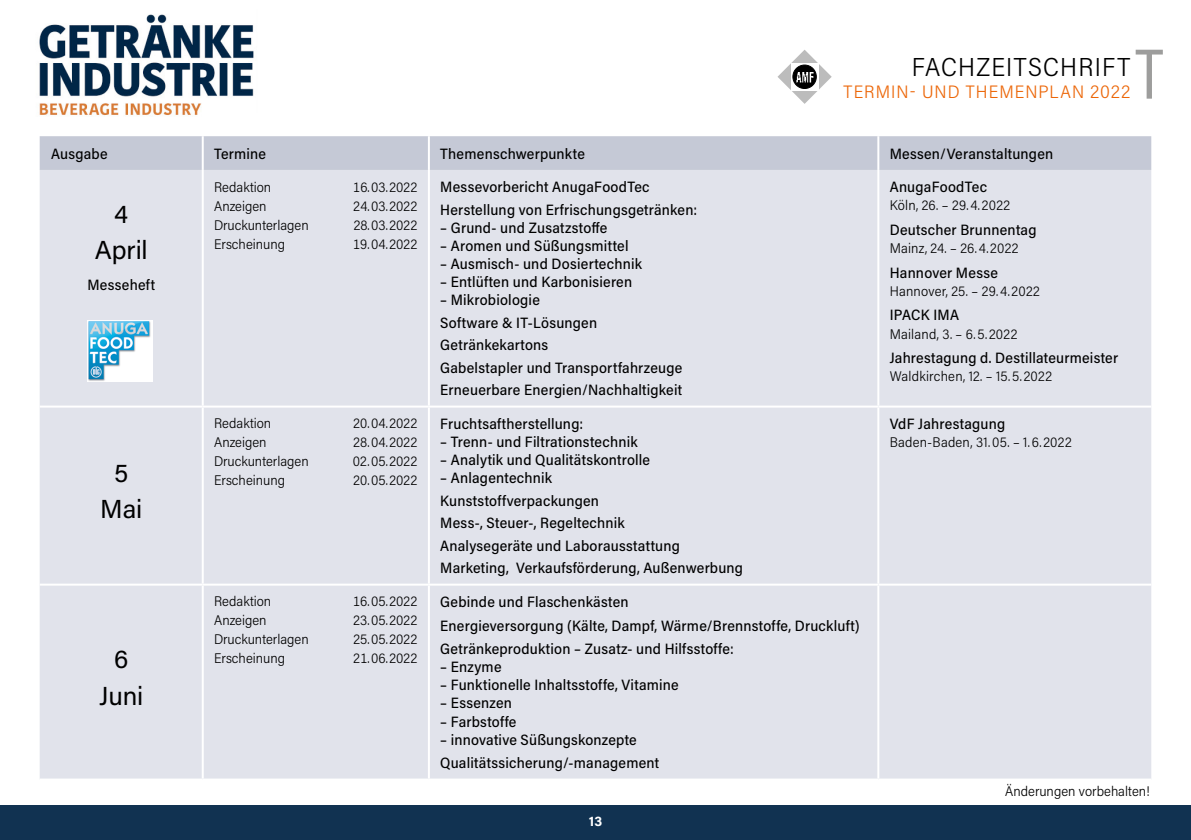
<style>
.page{position:relative;width:1191px;height:840px;background:#fff}
.page>*{position:absolute;margin:0;border:0;box-sizing:border-box;transform-origin:0 0}
.Zahlen{font:72px "Acumin Variable Concept";color:#9d9d9c}
.Monat{font:26px "Acumin Variable Concept";letter-spacing:.01em;color:#000}
.Text{font:26px "Acumin Variable Concept";letter-spacing:-.01em;color:#000}
.Text-2{font:18px "Acumin Variable Concept";letter-spacing:.005em;color:#ec6608}
.Themen-Schwerpunkte{font:15px "Acumin Variable Concept";letter-spacing:.015em;color:#000}
.Text-3{font:15px "Acumin Variable Concept";letter-spacing:.015em;color:#000}
.Themen-Schwerpunkte-2{font:15px "Acumin Variable Concept";letter-spacing:-.025em;color:#000}
.Ausgabe-Termin_Text{font:14px "Acumin Variable Concept";letter-spacing:-.015em;color:#000}
.Themen-Schwerpunkte-3{font:14px "Acumin Variable Concept";letter-spacing:-.005em;color:#000}
.Text-4{font:14px "Acumin Variable Concept";letter-spacing:-.02em;color:#000}
.t1{font:14px "Acumin Variable Concept";color:#fff}
</style>
<div class="page">
<div style="left:0;top:805px;width:1191px;height:34px;background:#113251"></div>
<img style="left:39px;top:14px;width:215px;height:102px">
<div style="left:40px;top:136px;width:1111px;height:34px;background:#c5c9d6"></div>
<div style="left:40px;top:170px;width:1111px;height:608px;background:#e1e3eb"></div>
<hr style="left:878px;top:405px;width:273px;height:2px;background:#fff">
<hr style="left:878px;top:583px;width:273px;height:2px;background:#fff">
<hr style="left:40px;top:405px;width:163px;height:2px;background:#fff">
<hr style="left:203px;top:405px;width:226px;height:2px;background:#fff">
<hr style="left:40px;top:583px;width:163px;height:2px;background:#fff">
<hr style="left:203px;top:583px;width:226px;height:2px;background:#fff">
<hr style="left:202px;top:136px;width:2px;height:34px;background:#fff">
<hr style="left:428px;top:136px;width:2px;height:34px;background:#fff">
<hr style="left:877px;top:136px;width:2px;height:34px;background:#fff">
<hr style="left:202px;top:170px;width:2px;height:235px;background:#fff">
<hr style="left:428px;top:170px;width:2px;height:235px;background:#fff">
<hr style="left:877px;top:170px;width:2px;height:235px;background:#fff">
<hr style="left:202px;top:407px;width:2px;height:176px;background:#fff">
<hr style="left:429px;top:405px;width:449px;height:2px;background:#fff">
<hr style="left:428px;top:407px;width:2px;height:176px;background:#fff">
<hr style="left:877px;top:407px;width:2px;height:176px;background:#fff">
<hr style="left:202px;top:585px;width:2px;height:193px;background:#fff">
<hr style="left:429px;top:583px;width:449px;height:2px;background:#fff">
<hr style="left:428px;top:585px;width:2px;height:193px;background:#fff">
<hr style="left:877px;top:585px;width:2px;height:193px;background:#fff">
<svg style="left:777px;top:50px;width:54px;height:54px"></svg>
<svg style="left:790px;top:63px;width:28px;height:28px"></svg>
<img style="left:793px;top:65px;width:23px;height:23px;border-radius:12px">
<div style="left:792px;top:65px;width:24px;height:24px;border:1px solid #000;border-radius:50%"></div>
<img style="left:88px;top:321px;width:64px;height:60px">
<p class="Zahlen" style="left:1135px;top:24px;width:40px">T</p>
<p class="Text" style="left:911px;top:49px;width:221px">FACHZEITSCHRIFT</p>
<p class="Text-2" style="left:843px;top:79px;width:289px">TERMIN- UND THEMENPLAN 2022</p>
<p class="Text-3" style="left:51px;top:143px;width:58px">Ausgabe</p>
<p class="Text-3" style="left:214px;top:143px;width:54px">Termine</p>
<p class="Text-3" style="left:440px;top:143px;width:146px">Themenschwerpunkte</p>
<p class="Text-3" style="left:889px;top:143px;width:165px">Messen/Veranstaltungen</p>
<p class="Monat" style="left:114px;top:196px;width:15px">4</p>
<p class="Monat" style="left:95px;top:232px;width:54px">April</p>
<p class="Themen-Schwerpunkte" style="left:87px;top:274px;width:69px">Messeheft</p>
<p class="Monat" style="left:114px;top:455px;width:15px">5</p>
<p class="Monat" style="left:100px;top:491px;width:43px">Mai</p>
<p class="Monat" style="left:114px;top:641px;width:15px">6</p>
<p class="Monat" style="left:99px;top:677px;width:45px">Juni</p>
<p class="Ausgabe-Termin_Text" style="left:214px;top:177px;width:59px">Redaktion</p>
<p class="Ausgabe-Termin_Text" style="left:353px;top:177px;width:66px">16.03.2022</p>
<p class="Ausgabe-Termin_Text" style="left:214px;top:196px;width:54px">Anzeigen</p>
<p class="Ausgabe-Termin_Text" style="left:353px;top:196px;width:66px">24.03.2022</p>
<p class="Ausgabe-Termin_Text" style="left:214px;top:215px;width:96px">Druckunterlagen</p>
<p class="Ausgabe-Termin_Text" style="left:354px;top:215px;width:66px">28.03.2022</p>
<p class="Ausgabe-Termin_Text" style="left:214px;top:234px;width:73px">Erscheinung</p>
<p class="Ausgabe-Termin_Text" style="left:353px;top:234px;width:66px">19.04.2022</p>
<p class="Themen-Schwerpunkte" style="left:440px;top:177px;width:211px">Messevorbericht AnugaFoodTec</p>
<p class="Themen-Schwerpunkte" style="left:440px;top:199px;width:258px">Herstellung von Erfrischungsgetränken:</p>
<p class="Themen-Schwerpunkte" style="left:440px;top:217px;width:168px">– Grund- und Zusatzstoffe</p>
<p class="Themen-Schwerpunkte" style="left:440px;top:235px;width:189px">– Aromen und Süßungsmittel</p>
<p class="Themen-Schwerpunkte" style="left:440px;top:253px;width:203px">– Ausmisch- und Dosiertechnik</p>
<p class="Themen-Schwerpunkte" style="left:440px;top:271px;width:194px">– Entlüften und Karbonisieren</p>
<p class="Themen-Schwerpunkte" style="left:440px;top:289px;width:101px">– Mikrobiologie</p>
<p class="Themen-Schwerpunkte" style="left:440px;top:312px;width:158px">Software &amp; IT-Lösungen</p>
<p class="Themen-Schwerpunkte" style="left:440px;top:334px;width:109px">Getränkekartons</p>
<p class="Themen-Schwerpunkte" style="left:440px;top:357px;width:243px">Gabelstapler und Transportfahrzeuge</p>
<p class="Themen-Schwerpunkte" style="left:440px;top:379px;width:243px">Erneuerbare Energien/Nachhaltigkeit</p>
<p class="Themen-Schwerpunkte" style="left:889px;top:177px;width:99px">AnugaFoodTec</p>
<p class="Themen-Schwerpunkte-3" style="left:889px;top:196px;width:122px">Köln, 26. – 29.4.2022</p>
<p class="Themen-Schwerpunkte" style="left:889px;top:219px;width:148px">Deutscher Brunnentag</p>
<p class="Themen-Schwerpunkte-3" style="left:889px;top:238px;width:131px">Mainz, 24. – 26.4.2022</p>
<p class="Themen-Schwerpunkte" style="left:889px;top:262px;width:110px">Hannover Messe</p>
<p class="Themen-Schwerpunkte-3" style="left:889px;top:281px;width:152px">Hannover, 25. – 29.4.2022</p>
<p class="Themen-Schwerpunkte-2" style="left:889px;top:305px;width:71px">IPACK IMA</p>
<p class="Themen-Schwerpunkte-3" style="left:889px;top:324px;width:130px">Mailand, 3. – 6.5.2022</p>
<p class="Themen-Schwerpunkte" style="left:889px;top:347px;width:230px">Jahrestagung d. Destillateurmeister</p>
<p class="Themen-Schwerpunkte-3" style="left:889px;top:366px;width:164px">Waldkirchen, 12. – 15.5.2022</p>
<p class="Ausgabe-Termin_Text" style="left:214px;top:413px;width:59px">Redaktion</p>
<p class="Ausgabe-Termin_Text" style="left:353px;top:413px;width:66px">20.04.2022</p>
<p class="Ausgabe-Termin_Text" style="left:214px;top:432px;width:54px">Anzeigen</p>
<p class="Ausgabe-Termin_Text" style="left:353px;top:432px;width:66px">28.04.2022</p>
<p class="Ausgabe-Termin_Text" style="left:214px;top:451px;width:96px">Druckunterlagen</p>
<p class="Ausgabe-Termin_Text" style="left:353px;top:451px;width:67px">02.05.2022</p>
<p class="Ausgabe-Termin_Text" style="left:214px;top:470px;width:73px">Erscheinung</p>
<p class="Ausgabe-Termin_Text" style="left:353px;top:470px;width:66px">20.05.2022</p>
<p class="Themen-Schwerpunkte" style="left:440px;top:413px;width:144px">Fruchtsaftherstellung:</p>
<p class="Themen-Schwerpunkte" style="left:440px;top:431px;width:199px">– Trenn- und Filtrationstechnik</p>
<p class="Themen-Schwerpunkte" style="left:440px;top:449px;width:211px">– Analytik und Qualitätskontrolle</p>
<p class="Themen-Schwerpunkte" style="left:440px;top:467px;width:113px">– Anlagentechnik</p>
<p class="Themen-Schwerpunkte" style="left:440px;top:490px;width:160px">Kunststoffverpackungen</p>
<p class="Themen-Schwerpunkte" style="left:440px;top:512px;width:186px">Mess-, Steuer-, Regeltechnik</p>
<p class="Themen-Schwerpunkte" style="left:440px;top:535px;width:241px">Analysegeräte und Laborausstattung</p>
<p class="Themen-Schwerpunkte" style="left:440px;top:557px;width:304px">Marketing, Verkaufsförderung, Außenwerbung</p>
<p class="Themen-Schwerpunkte" style="left:889px;top:413px;width:117px">VdF Jahrestagung</p>
<p class="Themen-Schwerpunkte-3" style="left:889px;top:432px;width:184px">Baden-Baden, 31.05. – 1.6.2022</p>
<p class="Ausgabe-Termin_Text" style="left:214px;top:591px;width:59px">Redaktion</p>
<p class="Ausgabe-Termin_Text" style="left:353px;top:591px;width:66px">16.05.2022</p>
<p class="Ausgabe-Termin_Text" style="left:214px;top:610px;width:54px">Anzeigen</p>
<p class="Ausgabe-Termin_Text" style="left:353px;top:610px;width:66px">23.05.2022</p>
<p class="Ausgabe-Termin_Text" style="left:214px;top:629px;width:96px">Druckunterlagen</p>
<p class="Ausgabe-Termin_Text" style="left:353px;top:629px;width:66px">25.05.2022</p>
<p class="Ausgabe-Termin_Text" style="left:214px;top:648px;width:73px">Erscheinung</p>
<p class="Ausgabe-Termin_Text" style="left:353px;top:648px;width:66px">21.06.2022</p>
<p class="Themen-Schwerpunkte" style="left:440px;top:591px;width:190px">Gebinde und Flaschenkästen</p>
<p class="Themen-Schwerpunkte" style="left:440px;top:614px;width:420px">Energieversorgung (Kälte, Dampf, Wärme/Brennstoffe, Druckluft)</p>
<p class="Themen-Schwerpunkte" style="left:440px;top:638px;width:295px">Getränkeproduktion – Zusatz- und Hilfsstoffe:</p>
<p class="Themen-Schwerpunkte" style="left:440px;top:656px;width:63px">– Enzyme</p>
<p class="Themen-Schwerpunkte" style="left:440px;top:674px;width:240px">– Funktionelle Inhaltsstoffe, Vitamine</p>
<p class="Themen-Schwerpunkte" style="left:440px;top:692px;width:73px">– Essenzen</p>
<p class="Themen-Schwerpunkte" style="left:440px;top:710px;width:78px">– Farbstoffe</p>
<p class="Themen-Schwerpunkte" style="left:440px;top:728px;width:198px">– innovative Süßungskonzepte</p>
<p class="Themen-Schwerpunkte" style="left:440px;top:752px;width:220px">Qualitätssicherung/-management</p>
<p class="Text-4" style="left:1005px;top:781px;width:147px">Änderungen vorbehalten!</p>
<p class="t1" style="left:589px;top:811px;width:15px">13</p>
</div>
